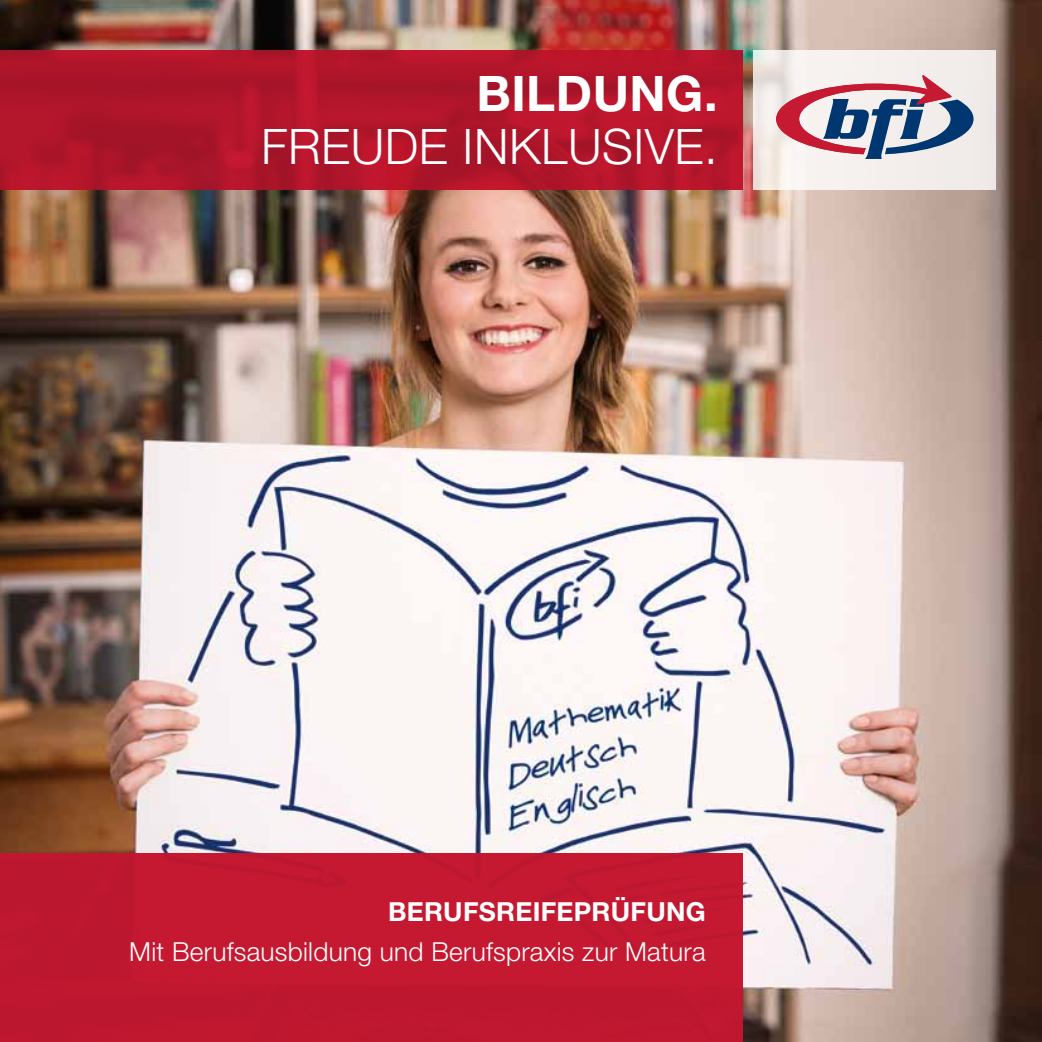
<style>
.page{position:relative;width:1042px;height:1042px;background:#fff}
.page>*{position:absolute;margin:0;border:0;box-sizing:border-box;transform-origin:0 0}
.t1{font:300 49px "Helvetica Neue LT";letter-spacing:.01em;color:#fff}
.t2{font:700 49px "Helvetica Neue LT";letter-spacing:.01em;color:#fff}
.t3{font:300 26.25px "Helvetica Neue LT";letter-spacing:.01em;color:#fff}
.t4{font:700 26.25px "Helvetica Neue LT";letter-spacing:.01em;color:#fff}
</style>
<div class="page">
<img style="left:0;top:0;width:1042px;height:1042px">
<div style="left:0;top:853px;width:743px;height:189px;background:#c61932"></div>
<svg style="left:753px;top:50px;width:243px;height:139px;fill:#f3eeeb"></svg>
<svg style="left:776px;top:75px;width:197px;height:84px"></svg>
<svg style="left:0;top:50px;width:743px;height:139px;fill:#b1152a"></svg>
<h1 class="t2" style="left:476px;top:63px;width:243px">BILDUNG.</h1>
<h1 class="t1" style="left:261px;top:117px;width:458px">Freude InKlusive.</h1>
<p class="t4" style="left:388px;top:895px;width:319px">BERUFSREIFEPRÜFUNG</p>
<p class="t3" style="left:129px;top:935px;width:578px">Mit Berufsausbildung und Berufspraxis zur Matura</p>
</div>
